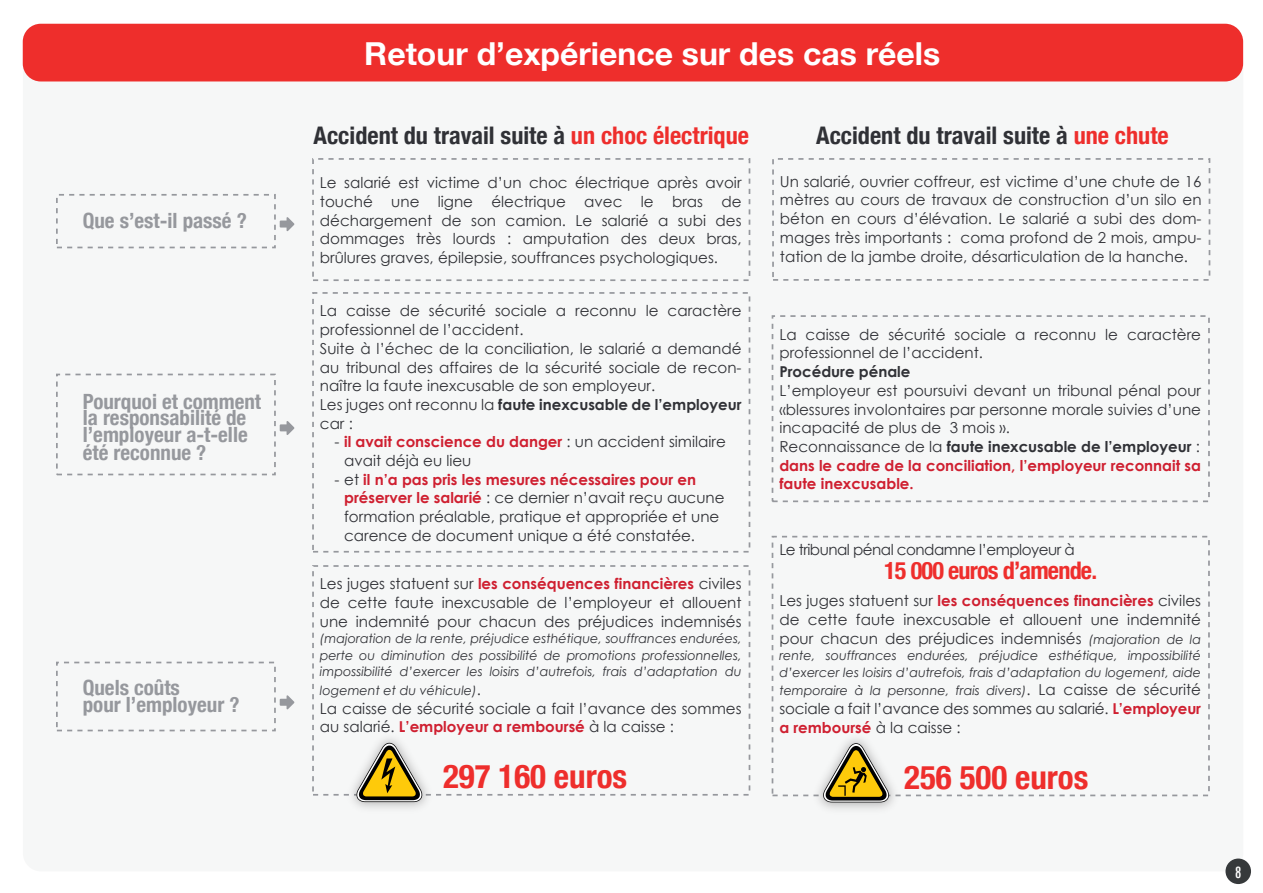
<style>
.page{position:relative;width:1263px;height:893px;background:#fff}
.page>*{position:absolute;margin:0;border:0;box-sizing:border-box;transform-origin:0 0}
.t1{font:700 condensed 33px "Helvetica Neue";color:#ee2e2c}
.t2{font:700 31.65px "Helvetica Neue";color:#fff}
.t3{font:700 condensed 24.3px "Helvetica Neue";color:#303136}
.t4{font:700 condensed 24.3px "Helvetica Neue";letter-spacing:-.035em;color:#ee2e2c}
.t5{font:700 condensed 21px/16.5px "Helvetica Neue";color:#96989d}
.t6{font:15.15px/18.8px "Century Gothic";color:#303136;text-align:justify}
.t7{font:15.15px "Century Gothic";letter-spacing:-.035em;color:#303136}
.t8{font:700 15px/18.8px "Century Gothic";color:#cf1f30;text-align:justify}
.t9{font:700 15px "Century Gothic";color:#303136}
.t10{font:500 condensed 15px "Futura";color:#fff}
.t11{font:italic 12.75px/16.5px "Century Gothic";color:#303136;text-align:justify}
.s1{color:#ee2e2c}
.s2{font-weight:400;font-size:15.15px}
.s3{font-weight:700;font-size:15px;color:#cf1f30}
.s4{font-weight:400;font-size:15.15px;color:#303136}
.s5{font-style:normal;font-size:15.15px}
.s6{color:#303136}
.s7{font-style:italic;font-size:12.75px}
</style>
<div class="page">
<div style="left:23px;top:24px;width:1220px;height:847px;background:#f6f7f7;border-radius:18px"></div>
<div style="left:1225px;top:858px;width:26px;height:26px;background:#36393b;border-radius:50%"></div>
<div style="left:23px;top:24px;width:1220px;height:57px;background:#ee2e2c"></div>
<svg style="left:280px;top:217px;width:14px;height:14px"></svg>
<svg style="left:280px;top:421px;width:14px;height:14px"></svg>
<svg style="left:280px;top:695px;width:14px;height:14px"></svg>
<div style="left:312px;top:158px;width:438px;height:123px;border:2px dashed #96989d"></div>
<div style="left:312px;top:292px;width:438px;height:261px;border:2px dashed #96989d"></div>
<div style="left:772px;top:315px;width:438px;height:187px;border:2px dashed #96989d"></div>
<div style="left:312px;top:565px;width:438px;height:231px;border:2px dashed #96989d"></div>
<div style="left:772px;top:536px;width:438px;height:260px;border:2px dashed #96989d"></div>
<div style="left:772px;top:158px;width:438px;height:123px;border:2px dashed #96989d"></div>
<div style="left:56px;top:194px;width:220px;height:54px;border:2px dashed #96989d"></div>
<div style="left:56px;top:374px;width:220px;height:101px;border:2px dashed #96989d"></div>
<div style="left:56px;top:662px;width:220px;height:69px;border:2px dashed #96989d"></div>
<img style="left:342px;top:738px;width:95px;height:71px">
<svg style="left:356px;top:743px;width:67px;height:59px"></svg>
<img style="left:809px;top:738px;width:94px;height:71px">
<svg style="left:823px;top:743px;width:66px;height:59px"></svg>
<h3 class="t5" style="left:83px;top:213px;width:165px">Que s’est-il passé ?</h3>
<h3 class="t5" style="left:83px;top:393px;width:180px">Pourquoi et comment la responsabilité de l’employeur a-t-elle</h3>
<h3 class="t5" style="left:83px;top:445px;width:125px">été reconnue ?</h3>
<h3 class="t5" style="left:83px;top:680px;width:158px">Quels coûts<br>pour l’employeur ?</h3>
<h2 class="t2" style="left:364px;top:34px;width:577px">Retour d’expérience sur des cas réels</h2>
<h3 class="t3" style="left:314px;top:122px;width:437px">Accident du travail suite à <span class="s1">un choc électrique</span></h3>
<p class="t6" style="left:320px;top:175px;width:423px">Le salarié est victime d’un choc électrique après avoir touché une ligne électrique avec le bras de déchargement de son camion. Le salarié a subi des dommages très lourds : amputation des deux bras, brûlures graves, épilepsie, souffrances psychologiques.</p>
<p class="t6" style="left:320px;top:303px;width:423px;text-align:left">La caisse de sécurité sociale a reconnu le caractère professionnel de l’accident.<br>Suite à l’échec de la conciliation, le salarié a demandé au tribunal des affaires de la sécurité sociale de recon&shy;naître la faute inexcusable de son employeur.</p>
<p class="t9" style="left:320px;top:398px;width:423px"><span class="s2">Les juges ont reconnu la</span> faute inexcusable de l’employeur</p>
<p class="t6" style="left:320px;top:415px;width:35px">car :</p>
<p class="t6" style="left:344px;top:452px;width:129px">avait déjà eu lieu</p>
<p class="t6" style="left:344px;top:490px;width:382px;text-align:left"><span class="s3">préserver le salarié</span> : ce dernier n’avait reçu aucune formation préalable, pratique et appropriée et une carence de document unique a été constatée.</p>
<p class="t8" style="left:335px;top:433px;width:393px"><span class="s4">-</span> il avait conscience du danger <span class="s4">: un accident similaire</span></p>
<p class="t8" style="left:335px;top:471px;width:363px"><span class="s4">- et</span> il n’a pas pris les mesures nécessaires pour en</p>
<p class="t6" style="left:320px;top:576px;width:423px">Les juges statuent sur <span class="s3">les conséquences financières</span> civiles de cette faute inexcusable de l’employeur et allouent une indemnité pour chacun des préjudices indemnisés</p>
<p class="t11" style="left:320px;top:631px;width:423px">(majoration de la rente, préjudice esthétique, souffrances endurées, perte ou diminution des possibilité de promotions professionnelles, impossibilité d’exercer les loisirs d’autrefois, frais d’adaptation du</p>
<p class="t11" style="left:320px;top:683px;width:163px">logement et du véhicule)<span class="s5">.</span></p>
<p class="t6" style="left:320px;top:700px;width:423px">La caisse de sécurité sociale a fait l’avance des sommes</p>
<p class="t8" style="left:320px;top:718px;width:356px"><span class="s4">au salarié.</span> L’employeur a remboursé <span class="s4">à la caisse :</span></p>
<h1 class="t1" style="left:443px;top:758px;width:186px">297 160 euros</h1>
<h3 class="t3" style="left:816px;top:122px;width:354px">Accident du travail suite à <span class="s1">une chute</span></h3>
<p class="t6" style="left:780px;top:173px;width:423px">Un salarié, ouvrier coffreur, est victime d’une chute de 16 mètres au cours de travaux de construction d’un silo en béton en cours d’élévation. Le salarié a subi des dom&shy;mages très importants : coma profond de 2 mois, ampu&shy;tation de la jambe droite, désarticulation de la hanche.</p>
<p class="t6" style="left:779px;top:326px;width:423px">La caisse de sécurité sociale a reconnu le caractère professionnel de l’accident.</p>
<p class="t9" style="left:779px;top:365px;width:133px">Procédure pénale</p>
<p class="t6" style="left:779px;top:382px;width:423px">L’employeur est poursuivi devant un tribunal pénal pour «blessures involontaires par personne morale suivies d’une incapacité de plus de 3 mois ».</p>
<p class="t8" style="left:779px;top:438px;width:423px"><span class="s4">Reconnaissance de la</span> <span class="s6">faute inexcusable de l’employeur</span> <span class="s4">: </span>dans le cadre de la conciliation, l’employeur reconnait sa faute inexcusable.</p>
<p class="t7" style="left:779px;top:543px;width:297px">Le tribunal pénal condamne l’employeur à</p>
<h3 class="t4" style="left:884px;top:557px;width:214px">15 000 euros d’amende.</h3>
<p class="t6" style="left:779px;top:593px;width:423px">Les juges statuent sur <span class="s3">les conséquences financières</span> civiles de cette faute inexcusable et allouent une indemnité pour chacun des préjudices indemnisés <span class="s7">(majoration de la</span></p>
<p class="t11" style="left:779px;top:648px;width:423px">rente, souffrances endurées, préjudice esthétique, impossibilité d’exercer les loisirs d’autrefois, frais d’adaptation du logement, aide</p>
<p class="t11" style="left:779px;top:683px;width:423px">temporaire à la personne, frais divers)<span class="s5">. La caisse de sécurité</span></p>
<p class="t6" style="left:779px;top:700px;width:423px">sociale a fait l’avance des sommes au salarié. <span class="s3">L’employeur</span></p>
<p class="t8" style="left:779px;top:719px;width:183px">a remboursé <span class="s4">à la caisse :</span></p>
<h1 class="t1" style="left:904px;top:759px;width:186px">256 500 euros</h1>
<p class="t10" style="left:1235px;top:865px;width:8px">8</p>
</div>
